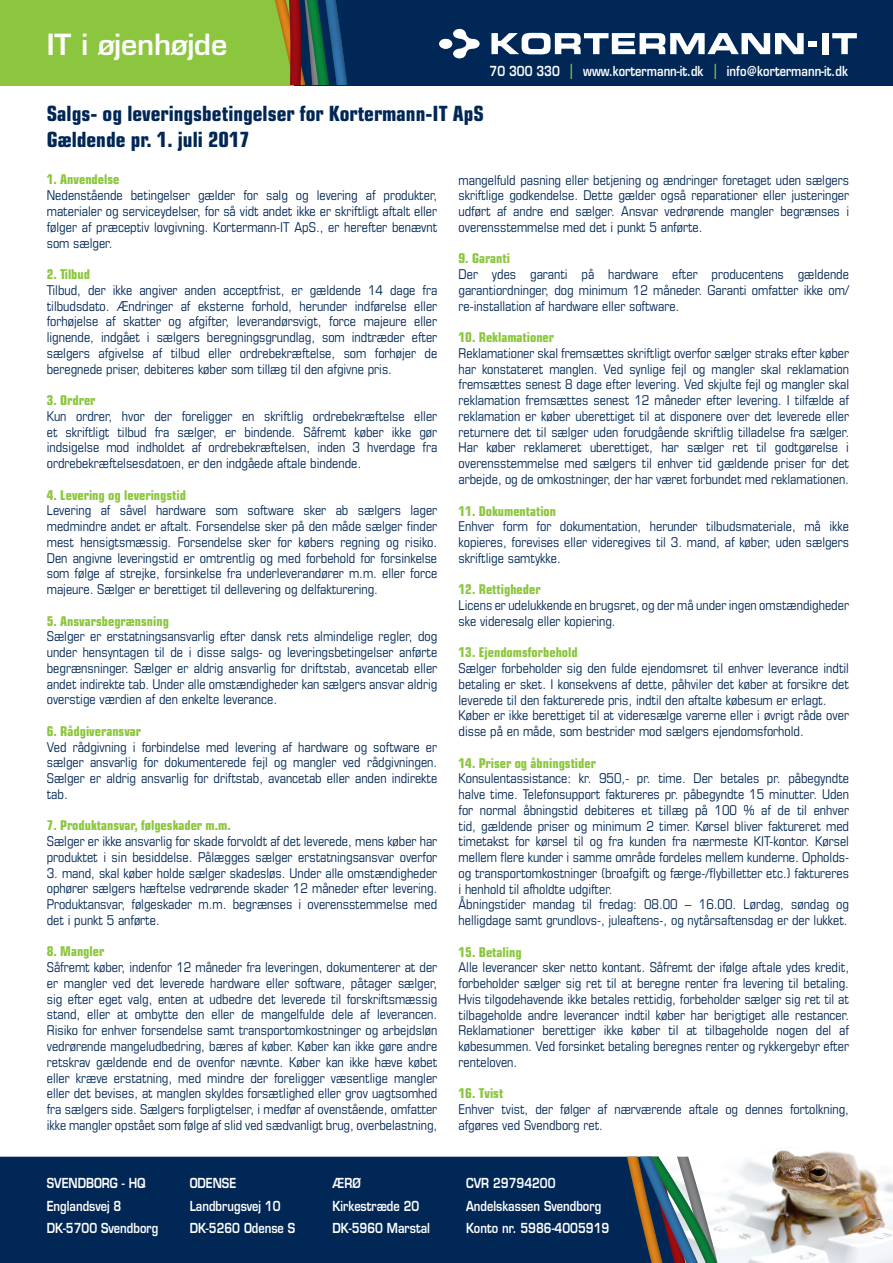
<style>
.page{position:relative;width:893px;height:1263px;background:#fff}
.page>*{position:absolute;margin:0;border:0;box-sizing:border-box;transform-origin:0 0}
.t1{font:600 28.5px "Eurostile LT Std";color:#fff}
.t2{font:700 condensed 21px/25.2px "Eurostile LT Std";color:#002756}
.t3{font:15.15px "Eurostile Extended Two";letter-spacing:.015em;color:#002756}
.t4{font:condensed 13.5px/15.8px "Eurostile LT Std";color:#002756;text-align:justify}
.t5{font:700 condensed 13.5px "Eurostile LT Std";color:#8bc63e}
.t6{font:600 13.5px/22.5px "Eurostile LT Std";color:#fff;scale:.82 1}
.s1{font-weight:400;font-stretch:condensed;font-size:21px;color:#8bc63e}
</style>
<div class="page">
<img style="left:624px;top:1150px;width:269px;height:113px">
<div style="left:293px;top:0;width:600px;height:85px;background:#002756"></div>
<svg style="left:491px;top:33px;width:313px;height:21px"></svg>
<div style="left:809px;top:41px;width:8px;height:5px;background:#fff"></div>
<div style="left:822px;top:33px;width:7px;height:21px;background:#fff"></div>
<svg style="left:832px;top:33px;width:25px;height:21px"></svg>
<svg style="left:453px;top:29px;width:27px;height:29px"></svg>
<div style="left:439px;top:39px;width:13px;height:10px;background:#fff;border-radius:50%"></div>
<div style="left:0;top:0;width:293px;height:85px;background:#8bc63e"></div>
<div style="left:0;top:1157px;width:608px;height:106px;background:#002756"></div>
<svg style="left:275px;top:0;width:73px;height:85px"></svg>
<svg style="left:608px;top:1157px;width:141px;height:106px"></svg>
<h1 class="t1" style="left:47px;top:27px;width:182px">IT i øjenhøjde</h1>
<p class="t6" style="left:490px;top:60px;width:438px">70 300 330 <span class="s1">I</span> www.kortermann-it.dk <span class="s1">I</span> info@kortermann-it.dk</p>
<h2 class="t2" style="left:47px;top:101px;width:439px">Salgs- og leveringsbetingelser for Kortermann-IT ApS<br>Gældende pr. 1. juli 2017</h2>
<p class="t5" style="left:47px;top:171px;width:74px">1. Anvendelse</p>
<p class="t4" style="left:47px;top:187px;width:392px">Nedenstående betingelser gælder for salg og levering af produkter, materialer og serviceydelser, for så vidt andet ikke er skriftligt aftalt eller følger af præceptiv lovgivning. Kortermann-IT ApS., er herefter benævnt som sælger.</p>
<p class="t5" style="left:47px;top:266px;width:45px">2. Tilbud</p>
<p class="t4" style="left:47px;top:282px;width:392px">Tilbud, der ikke angiver anden acceptfrist, er gældende 14 dage fra tilbudsdato. Ændringer af eksterne forhold, herunder indførelse eller forhøjelse af skatter og afgifter, leverandørsvigt, force majeure eller lignende, indgået i sælgers beregningsgrundlag, som indtræder efter sælgers afgivelse af tilbud eller ordrebekræftelse, som forhøjer de beregnede priser, debiteres køber som tillæg til den afgivne pris.</p>
<p class="t5" style="left:47px;top:392px;width:50px">3. Ordrer</p>
<p class="t4" style="left:47px;top:408px;width:392px">Kun ordrer, hvor der foreligger en skriftlig ordrebekræftelse eller et skriftligt tilbud fra sælger, er bindende. Såfremt køber ikke gør indsigelse mod indholdet af ordrebekræftelsen, inden 3 hverdage fra ordrebekræftelsesdatoen, er den indgåede aftale bindende.</p>
<p class="t5" style="left:47px;top:486px;width:141px">4. Levering og leveringstid</p>
<p class="t4" style="left:47px;top:502px;width:392px">Levering af såvel hardware som software sker ab sælgers lager medmindre andet er aftalt. Forsendelse sker på den måde sælger finder mest hensigtsmæssig. Forsendelse sker for købers regning og risiko.<br>Den angivne leveringstid er omtrentlig og med forbehold for forsinkelse som følge af strejke, forsinkelse fra underleverandører m.m. eller force majeure. Sælger er berettiget til dellevering og delfakturering.</p>
<p class="t5" style="left:47px;top:613px;width:124px">5. Ansvarsbegrænsning</p>
<p class="t4" style="left:47px;top:628px;width:392px">Sælger er erstatningsansvarlig efter dansk rets almindelige regler, dog under hensyntagen til de i disse salgs- og leveringsbetingelser anførte begrænsninger. Sælger er aldrig ansvarlig for driftstab, avancetab eller andet indirekte tab. Under alle omstændigheder kan sælgers ansvar aldrig overstige værdien af den enkelte leverance.</p>
<p class="t5" style="left:47px;top:723px;width:96px">6. Rådgiveransvar</p>
<p class="t4" style="left:47px;top:739px;width:392px">Ved rådgivning i forbindelse med levering af hardware og software er sælger ansvarlig for dokumenterede fejl og mangler ved rådgivningen.<br>Sælger er aldrig ansvarlig for driftstab, avancetab eller anden indirekte tab.</p>
<p class="t5" style="left:47px;top:817px;width:186px">7. Produktansvar, følgeskader m.m.</p>
<p class="t4" style="left:47px;top:833px;width:392px">Sælger er ikke ansvarlig for skade forvoldt af det leverede, mens køber har produktet i sin besiddelse. Pålægges sælger erstatningsansvar overfor</p>
<p class="t4" style="left:47px;top:865px;width:392px">3. mand, skal køber holde sælger skadesløs. Under alle omstændigheder ophører sælgers hæftelse vedrørende skader 12 måneder efter levering.<br>Produktansvar, følgeskader m.m. begrænses i overensstemmelse med det i punkt 5 anførte.</p>
<p class="t5" style="left:47px;top:943px;width:59px">8. Mangler</p>
<p class="t4" style="left:47px;top:959px;width:392px">Såfremt køber, indenfor 12 måneder fra leveringen, dokumenterer at der er mangler ved det leverede hardware eller software, påtager sælger, sig efter eget valg, enten at udbedre det leverede til forskriftsmæssig stand, eller at ombytte den eller de mangelfulde dele af leverancen.<br>Risiko for enhver forsendelse samt transportomkostninger og arbejdsløn vedrørende mangeludbedring, bæres af køber. Køber kan ikke gøre andre retskrav gældende end de ovenfor nævnte. Køber kan ikke hæve købet eller kræve erstatning, med mindre der foreligger væsentlige mangler eller det bevises, at manglen skyldes forsætlighed eller grov uagtsomhed fra sælgers side. Sælgers forpligtelser, i medfør af ovenstående, omfatter ikke mangler opstået som følge af slid ved sædvanligt brug, overbelastning,</p>
<p class="t4" style="left:459px;top:172px;width:392px">mangelfuld pasning eller betjening og ændringer foretaget uden sælgers skriftlige godkendelse. Dette gælder også reparationer eller justeringer udført af andre end sælger. Ansvar vedrørende mangler begrænses i overensstemmelse med det i punkt 5 anførte.</p>
<p class="t5" style="left:459px;top:250px;width:53px">9. Garanti</p>
<p class="t4" style="left:459px;top:266px;width:392px">Der ydes garanti på hardware efter producentens gældende garantiordninger, dog minimum 12 måneder. Garanti omfatter ikke om/ re-installation af hardware eller software.</p>
<p class="t5" style="left:459px;top:329px;width:97px">10. Reklamationer</p>
<p class="t4" style="left:459px;top:345px;width:392px">Reklamationer skal fremsættes skriftligt overfor sælger straks efter køber har konstateret manglen. Ved synlige fejl og mangler skal reklamation fremsættes senest 8 dage efter levering. Ved skjulte fejl og mangler skal reklamation fremsættes senest 12 måneder efter levering. I tilfælde af reklamation er køber uberettiget til at disponere over det leverede eller returnere det til sælger uden forudgående skriftlig tilladelse fra sælger.<br>Har køber reklameret uberettiget, har sælger ret til godtgørelse i overensstemmelse med sælgers til enhver tid gældende priser for det arbejde, og de omkostninger, der har været forbundet med reklamationen.</p>
<p class="t5" style="left:459px;top:502px;width:99px">11. Dokumentation</p>
<p class="t4" style="left:459px;top:518px;width:392px">Enhver form for dokumentation, herunder tilbudsmateriale, må ikke kopieres, forevises eller videregives til 3. mand, af køber, uden sælgers skriftlige samtykke.</p>
<p class="t5" style="left:459px;top:581px;width:84px">12. Rettigheder</p>
<p class="t4" style="left:459px;top:597px;width:392px">Licens er udelukkende en brugsret, og der må under ingen omstændigheder ske videresalg eller kopiering.</p>
<p class="t5" style="left:459px;top:644px;width:121px">13. Ejendomsforbehold</p>
<p class="t4" style="left:459px;top:660px;width:392px;text-align:left">Sælger forbeholder sig den fulde ejendomsret til enhver leverance indtil betaling er sket. I konsekvens af dette, påhviler det køber at forsikre det leverede til den fakturerede pris, indtil den aftalte købesum er erlagt.<br>Køber er ikke berettiget til at videresælge varerne eller i øvrigt råde over disse på en måde, som bestrider mod sælgers ejendomsforhold.</p>
<p class="t5" style="left:459px;top:754px;width:139px">14. Priser og åbningstider</p>
<p class="t4" style="left:459px;top:770px;width:392px;text-align:left">Konsulentassistance: kr. 950,- pr. time. Der betales pr. påbegyndte halve time. Telefonsupport faktureres pr. påbegyndte 15 minutter. Uden for normal åbningstid debiteres et tillæg på 100 % af de til enhver tid, gældende priser og minimum 2 timer. Kørsel bliver faktureret med timetakst for kørsel til og fra kunden fra nærmeste KIT-kontor. Kørsel mellem flere kunder i samme område fordeles mellem kunderne. Opholds&shy;og transportomkostninger (broafgift og færge-/flybilletter etc.) faktureres i henhold til afholdte udgifter.<br>Åbningstider mandag til fredag: 08.00 – 16.00. Lørdag, søndag og helligdage samt grundlovs-, juleaftens-, og nytårsaftensdag er der lukket.</p>
<p class="t5" style="left:459px;top:943px;width:65px">15. Betaling</p>
<p class="t4" style="left:459px;top:959px;width:392px">Alle leverancer sker netto kontant. Såfremt der ifølge aftale ydes kredit, forbeholder sælger sig ret til at beregne renter fra levering til betaling.<br>Hvis tilgodehavende ikke betales rettidig, forbeholder sælger sig ret til at tilbageholde andre leverancer indtil køber har berigtiget alle restancer.<br>Reklamationer berettiger ikke køber til at tilbageholde nogen del af købesummen. Ved forsinket betaling beregnes renter og rykkergebyr efter renteloven.</p>
<p class="t5" style="left:459px;top:1085px;width:46px">16. Tvist</p>
<p class="t4" style="left:459px;top:1101px;width:392px">Enhver tvist, der følger af nærværende aftale og dennes fortolkning, afgøres ved Svendborg ret.</p>
<p class="t3" style="left:534px;top:285px;width:327px">CMYK: C=100 M=60 Y=0 K=65</p>
<p class="t6" style="left:47px;top:1172px;width:138px">SVENDBORG - HQ<br>Englandsvej 8<br>DK-5700 Svendborg</p>
<p class="t6" style="left:190px;top:1172px;width:130px">ODENSE<br>Landbrugsvej 10<br>DK-5260 Odense S</p>
<p class="t6" style="left:333px;top:1172px;width:120px">ÆRØ<br>Kirkestræde 20<br>DK-5960 Marstal</p>
<p class="t6" style="left:466px;top:1172px;width:176px">CVR 29794200<br>Andelskassen Svendborg<br>Konto nr. 5986-4005919</p>
</div>
